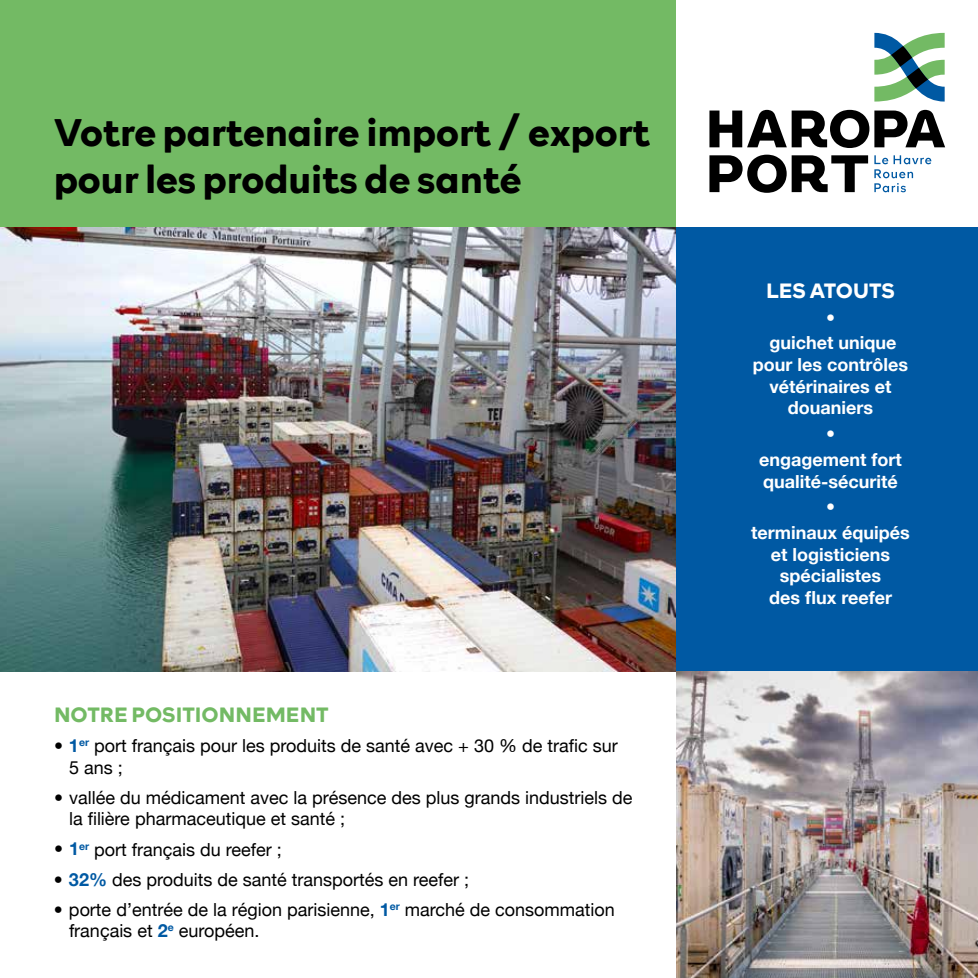
<style>
.page{position:relative;width:978px;height:978px;background:#fff}
.page>*{position:absolute;margin:0;border:0;box-sizing:border-box;transform-origin:0 0}
.t1{font:700 39px/46.8px "Rockford Sans";color:#000}
.t2{font:700 21px "Rockford Sans";color:#73ba64}
.t3{font:700 21px "Rockford Sans";color:#fff}
.t4{font:18px/21.6px "Helvetica Neue";color:#000}
.t5{font:700 18px/25.8px "Helvetica Neue";color:#fff;text-align:center}
.s1{font-weight:700;color:#0059a3}
</style>
<div class="page">
<img style="left:0;top:227px;width:677px;height:445px">
<div style="left:0;top:0;width:677px;height:227px;background:#73ba64"></div>
<div style="left:677px;top:226px;width:301px;height:752px;background:#0059a3"></div>
<img style="left:677px;top:671px;width:301px;height:307px">
<div style="left:677px;top:0;width:301px;height:227px;background:#fff"></div>
<svg style="left:874px;top:155px;width:57px;height:37px"></svg>
<svg style="left:709px;top:110px;width:236px;height:38px"></svg>
<svg style="left:709px;top:155px;width:159px;height:38px"></svg>
<svg style="left:874px;top:33px;width:71px;height:69px"></svg>
<h1 class="t1" style="left:54px;top:107px;width:597px">Votre partenaire import / export pour les produits de santé</h1>
<p class="t2" style="left:54px;top:699px;width:276px">NOTRE POSITIONNEMENT</p>
<p class="t4" style="left:69px;top:735px;width:550px;text-indent:-15px">• <span class="s1">1</span><sup>er</sup> port français pour les produits de santé avec + 30 % de trafic sur<br>5 ans ;</p>
<p class="t4" style="left:69px;top:786px;width:565px;text-indent:-15px">• vallée du médicament avec la présence des plus grands industriels de la filière pharmaceutique et santé ;</p>
<p class="t4" style="left:54px;top:838px;width:229px">• <span class="s1">1</span><sup>er</sup> port français du reefer ;</p>
<p class="t4" style="left:54px;top:868px;width:417px">• <span class="s1">32%</span> des produits de santé transportés en reefer ;</p>
<p class="t4" style="left:69px;top:898px;width:547px;text-indent:-15px">• porte d’entrée de la région parisienne, <span class="s1">1</span><sup>er</sup> marché de consommation français et <span class="s1">2</span><sup>e</sup> européen.</p>
<p class="t3" style="left:766px;top:275px;width:130px">LES ATOUTS</p>
<p class="t5" style="left:769px;top:304px;width:128px">•<br>guichet unique</p>
<p class="t5" style="left:753px;top:353px;width:157px;line-height:21.6px">pour les contrôles vétérinaires et douaniers</p>
<p class="t5" style="left:759px;top:420px;width:144px">•<br>engagement fort</p>
<p class="t5" style="left:751px;top:468px;width:160px">qualité-sécurité<br>•<br>terminaux équipés</p>
<p class="t5" style="left:769px;top:543px;width:125px;line-height:21.6px">et logisticiens spécialistes des flux reefer</p>
</div>
